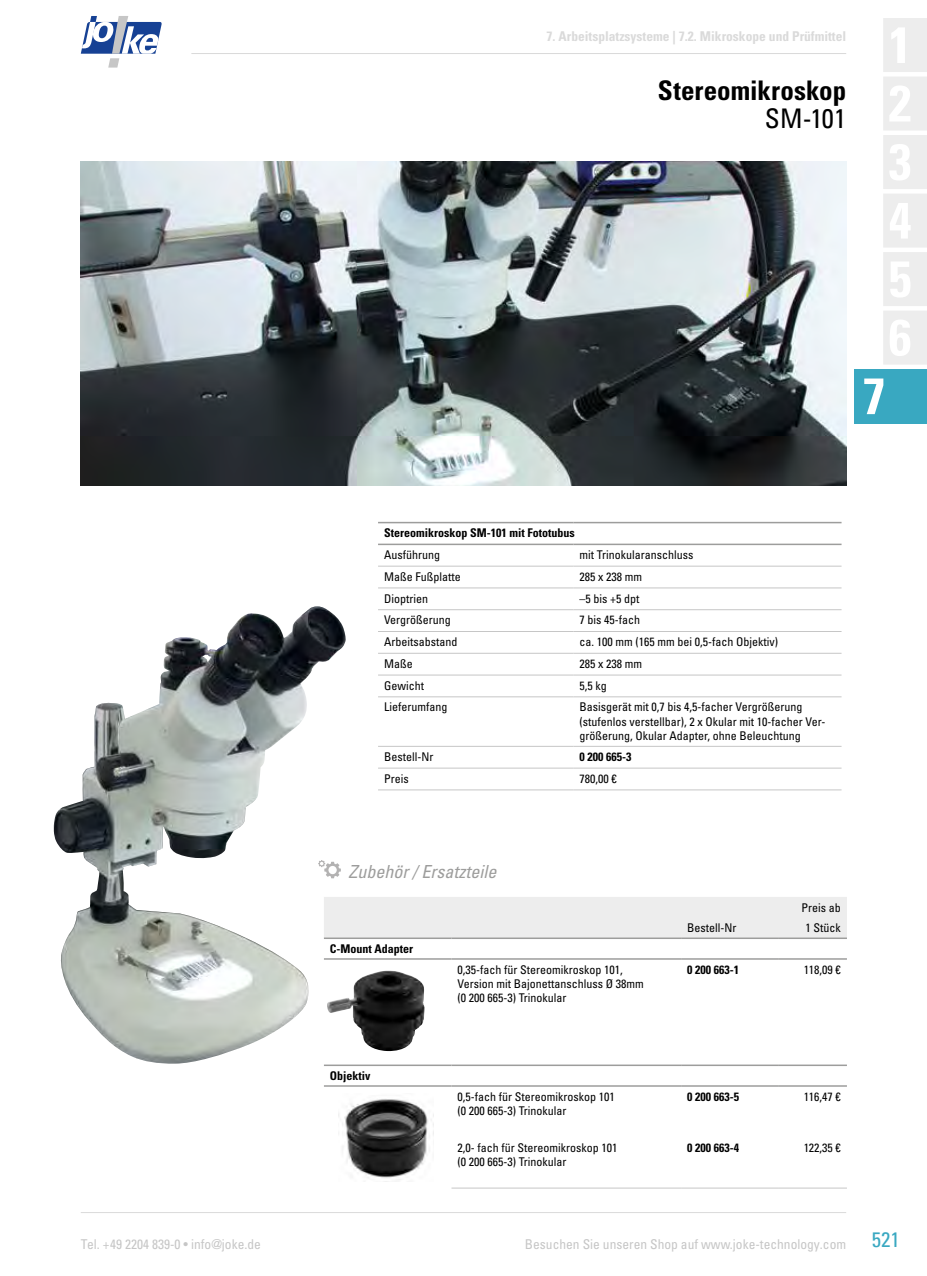
<style>
.page{position:relative;width:927px;height:1276px;background:#fff}
.page>*{position:absolute;margin:0;border:0;box-sizing:border-box;transform-origin:0 0}
.t1{font:700 condensed 51px "Univers LT Pro";color:#fff}
.t2{font:700 condensed 27px "Univers LT Pro";letter-spacing:.005em;color:#000}
.t3{font:condensed 27px "Univers LT Pro";color:#000}
.t4{font:condensed 21px "Univers LT Pro";color:#39a8c1}
.t5{font:italic condensed 18px "Univers LT Pro";color:#9d9d9c}
.t6{font:condensed 13.5px "Univers LT Pro";color:#c6c6c6}
.t7{font:700 condensed 13.5px "Univers LT Pro";color:#dadada}
.t8{font:condensed 12px/14.4px "Univers LT Pro";color:#000}
.t9{font:700 condensed 12px "Univers LT Pro";color:#000}
</style>
<div class="page">
<hr style="left:81px;top:1212px;width:765px;height:1px;background:#dadada">
<svg style="left:81px;top:16px;width:81px;height:52px"></svg>
<hr style="left:191px;top:53px;width:655px;height:1px;background:#dadada">
<div style="left:855px;top:369px;width:72px;height:54px;background:#39a8c1"></div>
<div style="left:883px;top:18px;width:44px;height:347px;background:#ededed"></div>
<img style="left:81px;top:162px;width:765px;height:324px">
<img style="left:54px;top:608px;width:260px;height:456px">
<svg style="left:318px;top:860px;width:23px;height:18px"></svg>
<img style="left:327px;top:970px;width:98px;height:81px">
<img style="left:342px;top:1099px;width:92px;height:81px">
<hr style="left:574px;top:789px;width:267px;height:1px;background:#c6c6c6">
<hr style="left:378px;top:789px;width:196px;height:1px;background:#c6c6c6">
<hr style="left:574px;top:768px;width:267px;height:1px;background:#c6c6c6">
<hr style="left:378px;top:768px;width:196px;height:1px;background:#c6c6c6">
<hr style="left:574px;top:746px;width:267px;height:1px;background:#c6c6c6">
<hr style="left:378px;top:746px;width:196px;height:1px;background:#c6c6c6">
<hr style="left:574px;top:696px;width:267px;height:1px;background:#c6c6c6">
<hr style="left:378px;top:696px;width:196px;height:1px;background:#c6c6c6">
<hr style="left:574px;top:674px;width:267px;height:1px;background:#c6c6c6">
<hr style="left:378px;top:674px;width:196px;height:1px;background:#c6c6c6">
<hr style="left:574px;top:653px;width:267px;height:1px;background:#c6c6c6">
<hr style="left:378px;top:653px;width:196px;height:1px;background:#c6c6c6">
<hr style="left:574px;top:631px;width:267px;height:1px;background:#c6c6c6">
<hr style="left:378px;top:631px;width:196px;height:1px;background:#c6c6c6">
<hr style="left:574px;top:609px;width:267px;height:1px;background:#c6c6c6">
<hr style="left:378px;top:609px;width:196px;height:1px;background:#c6c6c6">
<hr style="left:574px;top:587px;width:267px;height:1px;background:#c6c6c6">
<hr style="left:378px;top:587px;width:196px;height:1px;background:#c6c6c6">
<hr style="left:574px;top:566px;width:267px;height:1px;background:#c6c6c6">
<hr style="left:378px;top:566px;width:196px;height:1px;background:#c6c6c6">
<hr style="left:378px;top:522px;width:196px;height:1px;background:#9d9d9c">
<hr style="left:574px;top:522px;width:267px;height:1px;background:#9d9d9c">
<hr style="left:378px;top:543px;width:196px;height:2px;background:#9d9d9c">
<hr style="left:574px;top:543px;width:267px;height:2px;background:#9d9d9c">
<div style="left:324px;top:897px;width:523px;height:40px;background:#ededed"></div>
<hr style="left:324px;top:937px;width:127px;height:2px;background:#9d9d9c">
<hr style="left:451px;top:937px;width:230px;height:2px;background:#9d9d9c">
<hr style="left:681px;top:937px;width:98px;height:2px;background:#9d9d9c">
<hr style="left:779px;top:1187px;width:68px;height:1px;background:#c6c6c6">
<hr style="left:681px;top:1187px;width:98px;height:1px;background:#c6c6c6">
<hr style="left:451px;top:1187px;width:230px;height:1px;background:#c6c6c6">
<hr style="left:779px;top:958px;width:68px;height:1px;background:#9d9d9c">
<hr style="left:681px;top:958px;width:98px;height:1px;background:#9d9d9c">
<hr style="left:451px;top:958px;width:230px;height:1px;background:#9d9d9c">
<hr style="left:324px;top:958px;width:127px;height:1px;background:#9d9d9c">
<hr style="left:779px;top:937px;width:68px;height:2px;background:#9d9d9c">
<hr style="left:324px;top:1064px;width:127px;height:2px;background:#9d9d9c">
<hr style="left:451px;top:1064px;width:230px;height:2px;background:#9d9d9c">
<hr style="left:681px;top:1064px;width:98px;height:2px;background:#9d9d9c">
<hr style="left:779px;top:1064px;width:68px;height:2px;background:#9d9d9c">
<hr style="left:324px;top:1085px;width:127px;height:1px;background:#9d9d9c">
<hr style="left:451px;top:1085px;width:230px;height:1px;background:#9d9d9c">
<hr style="left:681px;top:1085px;width:98px;height:1px;background:#9d9d9c">
<hr style="left:779px;top:1085px;width:68px;height:1px;background:#9d9d9c">
<p class="t7" style="left:547px;top:27px;width:301px">7. Arbeitsplatzsysteme | 7.2. Mikroskope und Prüfmittel</p>
<h2 class="t2" style="left:658px;top:74px;width:190px">Stereomikroskop</h2>
<h2 class="t3" style="left:765px;top:101px;width:83px">SM-101</h2>
<h1 class="t1" style="left:863px;top:365px;width:24px">7</h1>
<p class="t9" style="left:384px;top:525px;width:192px">Stereomikroskop SM-101 mit Fototubus</p>
<p class="t8" style="left:384px;top:547px;width:57px">Ausführung</p>
<p class="t8" style="left:580px;top:547px;width:115px">mit Trinokularanschluss</p>
<p class="t8" style="left:384px;top:569px;width:78px">Maße Fußplatte</p>
<p class="t8" style="left:580px;top:569px;width:64px">285 x 238 mm</p>
<p class="t8" style="left:384px;top:591px;width:45px">Dioptrien</p>
<p class="t8" style="left:580px;top:591px;width:61px">–5 bis +5 dpt</p>
<p class="t8" style="left:384px;top:613px;width:68px">Vergrößerung</p>
<p class="t8" style="left:580px;top:613px;width:62px">7 bis 45-fach</p>
<p class="t8" style="left:384px;top:634px;width:75px">Arbeitsabstand</p>
<p class="t8" style="left:580px;top:634px;width:200px">ca. 100 mm (165 mm bei 0,5-fach Objektiv)</p>
<p class="t8" style="left:384px;top:656px;width:30px">Maße</p>
<p class="t8" style="left:580px;top:656px;width:64px">285 x 238 mm</p>
<p class="t8" style="left:384px;top:678px;width:41px">Gewicht</p>
<p class="t8" style="left:580px;top:678px;width:29px">5,5 kg</p>
<p class="t8" style="left:384px;top:700px;width:65px">Lieferumfang</p>
<p class="t8" style="left:580px;top:700px;width:247px">Basisgerät mit 0,7 bis 4,5-facher Vergrößerung (stufenlos verstellbar), 2 x Okular mit 10-facher Ver&shy;größerung, Okular Adapter, ohne Beleuchtung</p>
<p class="t8" style="left:384px;top:749px;width:51px">Bestell-Nr</p>
<p class="t9" style="left:580px;top:749px;width:53px">0 200 665-3</p>
<p class="t8" style="left:384px;top:771px;width:26px">Preis</p>
<p class="t8" style="left:580px;top:771px;width:39px">780,00 €</p>
<h3 class="t5" style="left:349px;top:860px;width:149px">Zubehör / Ersatzteile</h3>
<p class="t9" style="left:330px;top:941px;width:85px">C-Mount Adapter</p>
<p class="t8" style="left:687px;top:920px;width:51px">Bestell-Nr</p>
<p class="t8" style="left:802px;top:897px;width:41px;line-height:20.7px;text-align:center">Preis ab<br>1 Stück</p>
<p class="t9" style="left:330px;top:1068px;width:42px">Objektiv</p>
<p class="t8" style="left:457px;top:962px;width:188px">0,35-fach für Stereomikroskop 101,<br>Version mit Bajonettanschluss Ø 38mm (0 200 665-3) Trinokular</p>
<p class="t9" style="left:687px;top:962px;width:53px">0 200 663-1</p>
<p class="t8" style="left:804px;top:962px;width:39px">118,09 €</p>
<p class="t8" style="left:457px;top:1089px;width:159px">0,5-fach für Stereomikroskop 101 (0 200 665-3) Trinokular</p>
<p class="t9" style="left:687px;top:1089px;width:53px">0 200 663-5</p>
<p class="t8" style="left:804px;top:1089px;width:39px">116,47 €</p>
<p class="t8" style="left:457px;top:1140px;width:161px">2,0- fach für Stereomikroskop 101 (0 200 665-3) Trinokular</p>
<p class="t9" style="left:687px;top:1140px;width:53px">0 200 663-4</p>
<p class="t8" style="left:804px;top:1140px;width:39px">122,35 €</p>
<p class="t6" style="left:81px;top:1235px;width:182px">Tel. +49 2204 839-0 • info@joke.de</p>
<p class="t6" style="left:525px;top:1235px;width:323px">Besuchen Sie unseren Shop auf www.joke-technology.com</p>
<h3 class="t4" style="left:872px;top:1226px;width:29px">521</h3>
</div>
